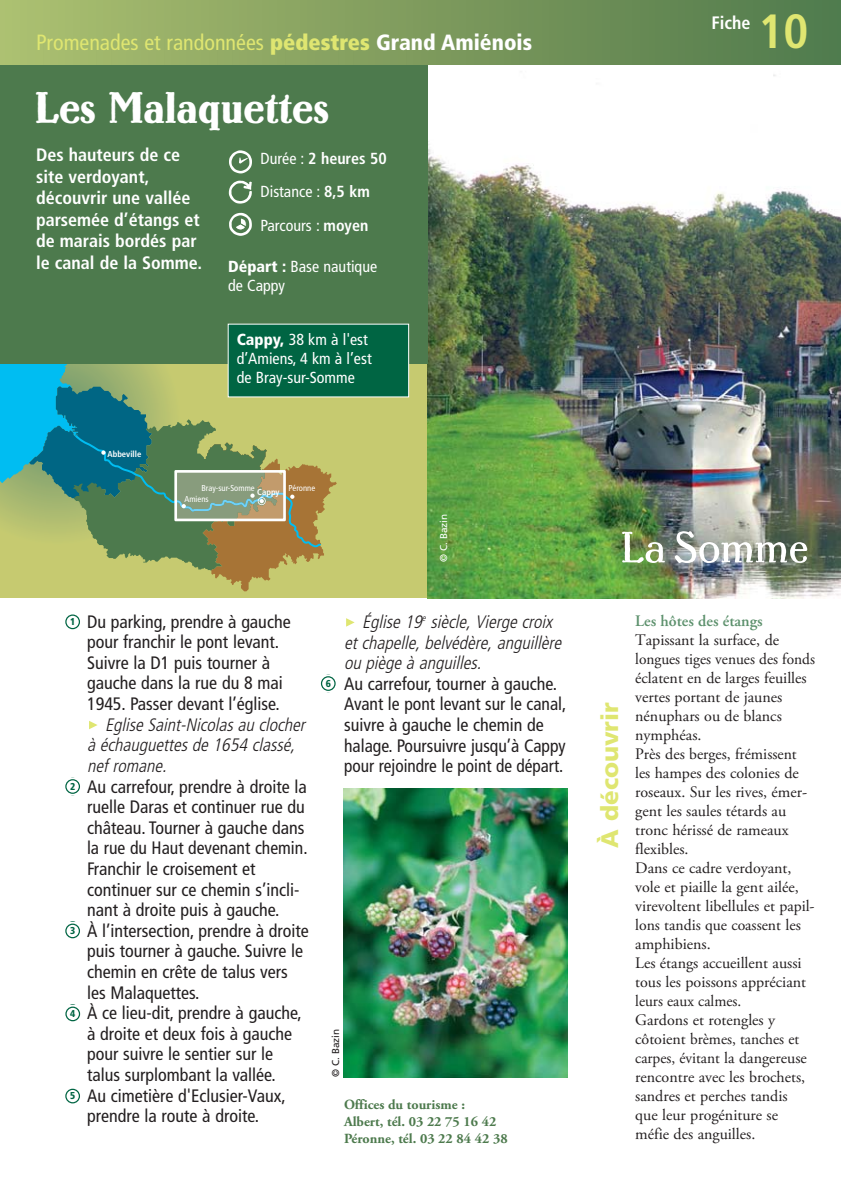
<style>
.page{position:relative;width:841px;height:1192px;background:#fff}
.page>*{position:absolute;margin:0;border:0;box-sizing:border-box;transform-origin:0 0}
.t1{font:700 condensed 48px "Frutiger";color:#dfe671}
.t2{font:44px "Lo Type";color:#fff}
.t3{font:900 24px "Frutiger";color:#dfe671}
.t4{font:condensed 22px "Frutiger";color:#dfe671}
.t5{font:condensed 18px/20.6px "Frutiger";color:#231f20}
.t6{font:italic 300 condensed 18px/20.6px "Frutiger";color:#231f20}
.t7{font:700 condensed 18px/21.6px "Frutiger";color:#fff}
.t8{font:16px/19px "Adobe Garamond Pro";color:#231f20}
.t9{font:condensed 16px/19px "Frutiger";color:#fff}
.t10{font:600 16px "Adobe Garamond Pro";color:#5d916d}
.t11{font:700 14px/17px "Adobe Garamond Pro";color:#4d7a4d}
.t12{font:10px "Frutiger";color:#fff}
.t13{font:10px "Frutiger";color:#231f20}
.t14{font:900 condensed 10px "Frutiger";color:#006543}
.t15{font:condensed 8.6px "Frutiger";color:#fff}
.t16{font:700 condensed 8.6px "Frutiger";color:#fff}
.s1{font-weight:900}
.s2{font-weight:900;color:#fff}
.s3{font-weight:700}
</style>
<div class="page">
<img style="left:0;top:0;width:841px;height:1104px">
<p class="t4" style="left:36px;top:34px;width:497px">Promenades et randonnées <span class="s1">pédestres</span> <span class="s2">Grand Amiénois</span></p>
<h2 class="t2" style="left:35px;top:92px;width:295px">Les Malaquettes</h2>
<p class="t7" style="left:36px;top:145px;width:167px">Des hauteurs de ce site verdoyant, découvrir une vallée parsemée d’étangs et de marais bordés par le canal de la Somme.</p>
<p class="t16" style="left:107px;top:451px;width:35px">Abbeville</p>
<p class="t9" style="left:261px;top:143px;width:128px;line-height:33.4px">Durée : <span class="s3">2 heures 50<br></span>Distance : <span class="s3">8,5 km<br></span>Parcours : <span class="s3">moyen</span></p>
<p class="t9" style="left:228px;top:258px;width:151px"><span class="s1">Départ :</span> Base nautique de Cappy</p>
<p class="t9" style="left:237px;top:331px;width:136px"><span class="s1">Cappy,</span> 38 km à l'est d’Amiens, 4 km à l’est de Bray-sur-Somme</p>
<p class="t15" style="left:201px;top:484px;width:55px">Bray-sur-Somme</p>
<p class="t16" style="left:257px;top:489px;width:24px">Cappy</p>
<p class="t15" style="left:184px;top:495px;width:26px">Amiens</p>
<p class="t15" style="left:288px;top:485px;width:28px">Péronne</p>
<p class="t12" style="left:440px;top:562px;width:50px;rotate:-90deg">© C. Bazin</p>
<p class="t14" style="left:70px;top:618px;width:7px">1</p>
<p class="t14" style="left:70px;top:782px;width:7px">2</p>
<p class="t14" style="left:70px;top:927px;width:7px">3</p>
<p class="t14" style="left:70px;top:1010px;width:7px">4</p>
<p class="t14" style="left:70px;top:1092px;width:7px">5</p>
<p class="t5" style="left:87px;top:613px;width:205px">Du parking, prendre à gauche pour franchir le pont levant.<br>Suivre la D1 puis tourner à gauche dans la rue du 8 mai<br>1945. Passer devant l’église.</p>
<p class="t6" style="left:87px;top:716px;width:223px;text-indent:18px">Eglise Saint-Nicolasau clocher à échauguettesde 1654 classé, nef romane.</p>
<p class="t5" style="left:87px;top:777px;width:223px">Au carrefour, prendre à droite la ruelle Daras et continuer rue du château. Tourner à gauche dans la rue du Haut devenant chemin.<br>Franchir le croisement et continuer sur ce chemin s’incli&shy;nant à droite puis à gauche.<br>À l’intersection, prendre à droite puis tourner à gauche. Suivre le chemin en crête de talus vers les Malaquettes.<br>À ce lieu-dit, prendre à gauche, à droite et deux fois à gauche pour suivre le sentier sur le talus surplombant la vallée.<br>Au cimetière d'Eclusier-Vaux, prendre la route à droite.</p>
<p class="t14" style="left:326px;top:679px;width:7px">6</p>
<p class="t6" style="left:344px;top:613px;width:222px;text-indent:18px">Église 19<sup>e</sup> siècle,Vierge croix etchapelle,belvédère,anguillère ou piège à anguilles.</p>
<p class="t5" style="left:344px;top:675px;width:224px">Au carrefour, tourner à gauche.<br>Avant le pont levant sur le canal, suivre à gauche le chemin de halage. Poursuivre jusqu’à Cappy pour rejoindre le point de départ.</p>
<p class="t13" style="left:332px;top:1077px;width:50px;rotate:-90deg">© C. Bazin</p>
<p class="t11" style="left:344px;top:1097px;width:165px">Offices du tourisme :<br>Albert, tél. 03 22 75 16 42<br>Péronne, tél. 03 22 84 42 38</p>
<p class="t7" style="left:711px;top:13px;width:41px">Fiche</p>
<h1 class="t1" style="left:758px;top:12px;width:51px">10</h1>
<h3 class="t3" style="left:600px;top:848px;width:147px;rotate:-90deg">À découvrir</h3>
<p class="t10" style="left:635px;top:614px;width:129px">Les hôtes des étangs</p>
<p class="t8" style="left:635px;top:631px;width:181px">Tapissant la surface, de longues tiges venues des fonds éclatent en de larges feuilles vertes portant de jaunes nénuphars ou de blancs nymphéas.<br>Près des berges, frémissent les hampes des colonies de roseaux. Sur les rives, émer&shy;gent les saules tétards au tronc hérissé de rameaux flexibles.<br>Dans ce cadre verdoyant, vole et piaille la gent ailée, virevoltent libellules et papil&shy;lons tandis que coassent les amphibiens.<br>Les étangs accueillent aussi tous les poissons appréciant leurs eaux calmes.<br>Gardons et rotengles y côtoient brèmes, tanches et carpes, évitant la dangereuse rencontre avec les brochets, sandres et perches tandis<br>que leur progéniture se méfie des anguilles.</p>
</div>
